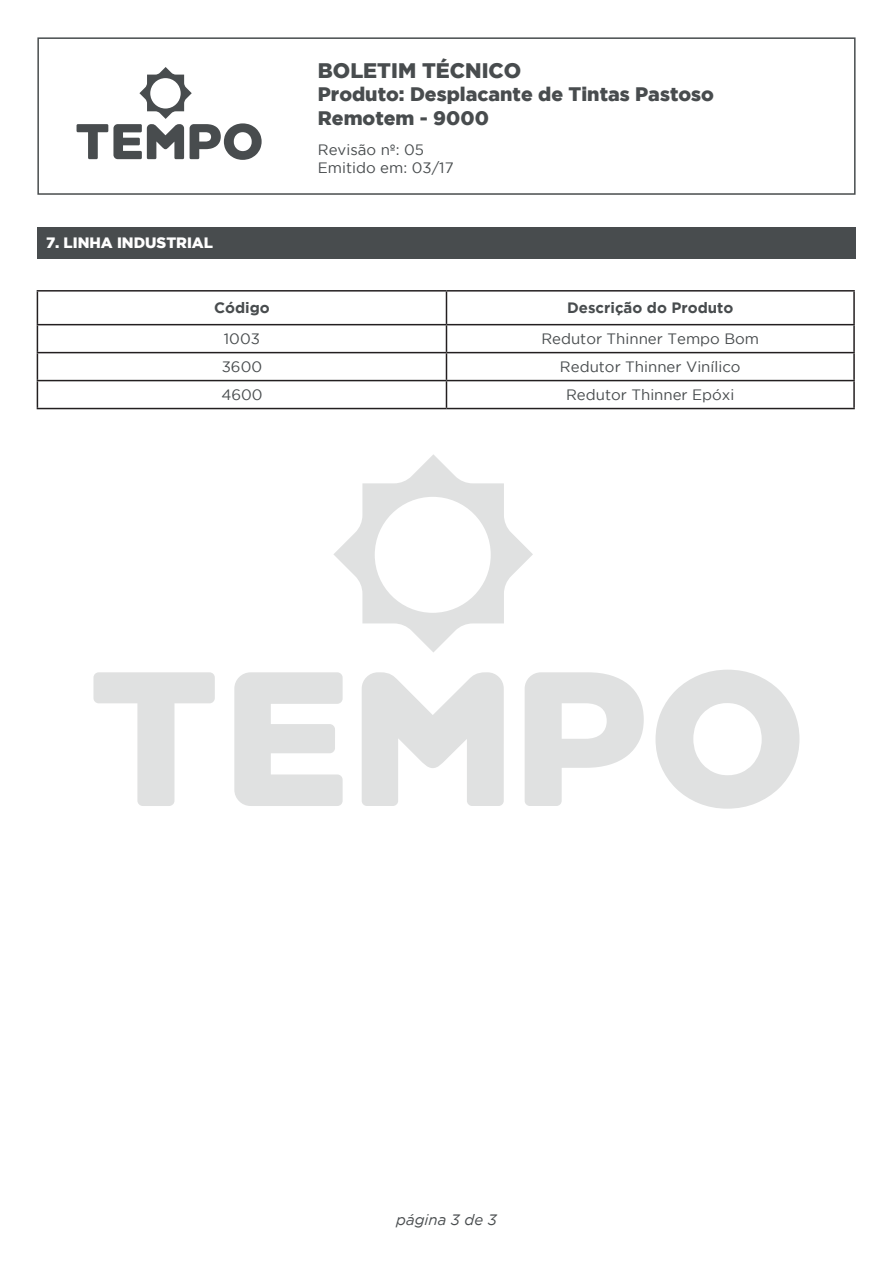
<style>
.page{position:relative;width:893px;height:1263px;background:#fff}
.page>*{position:absolute;margin:0;border:0;box-sizing:border-box;transform-origin:0 0}
.t1{font:900 21px "Gotham";color:#484c4e}
.t2{font:900 19.5px/23.4px "Gotham";color:#484c4e}
.t3{font:15px/18px "Gotham";color:#484c4e}
.t4{font:700 15px "Gotham";color:#484c4e}
.t5{font:900 15px "Gotham";color:#fff}
.t6{font:italic 15px "Gotham";color:#484c4e}
</style>
<div class="page">
<div style="left:37px;top:37px;width:818px;height:158px;border:2px solid #484c4e"></div>
<svg style="left:77px;top:67px;width:185px;height:93px"></svg>
<svg style="left:525px;top:672px;width:119px;height:134px"></svg>
<svg style="left:655px;top:670px;width:144px;height:139px"></svg>
<svg style="left:362px;top:672px;width:142px;height:134px"></svg>
<svg style="left:93px;top:672px;width:122px;height:134px"></svg>
<svg style="left:234px;top:672px;width:109px;height:134px"></svg>
<svg style="left:333px;top:454px;width:200px;height:198px"></svg>
<div style="left:37px;top:227px;width:818px;height:31px;background:#484c4e"></div>
<hr style="left:37px;top:290px;width:409px;height:2px;background:#231f20">
<hr style="left:37px;top:292px;width:1px;height:32px;background:#231f20">
<hr style="left:446px;top:290px;width:409px;height:2px;background:#231f20">
<hr style="left:446px;top:292px;width:1px;height:32px;background:#231f20">
<hr style="left:37px;top:324px;width:409px;height:1px;background:#231f20">
<hr style="left:446px;top:324px;width:409px;height:1px;background:#231f20">
<hr style="left:853px;top:325px;width:2px;height:27px;background:#231f20">
<hr style="left:37px;top:352px;width:409px;height:1px;background:#231f20">
<hr style="left:446px;top:352px;width:409px;height:1px;background:#231f20">
<hr style="left:853px;top:353px;width:2px;height:27px;background:#231f20">
<hr style="left:37px;top:380px;width:409px;height:1px;background:#231f20">
<svg style="left:37px;top:325px;width:1px;height:83px"></svg>
<hr style="left:446px;top:380px;width:409px;height:1px;background:#231f20">
<svg style="left:446px;top:325px;width:1px;height:83px"></svg>
<hr style="left:853px;top:381px;width:2px;height:27px;background:#231f20">
<hr style="left:37px;top:408px;width:409px;height:1px;background:#231f20">
<hr style="left:446px;top:408px;width:409px;height:1px;background:#231f20">
<hr style="left:853px;top:292px;width:2px;height:32px;background:#231f20">
<p class="t5" style="left:46px;top:234px;width:169px">7. LINHA INDUSTRIAL</p>
<h1 class="t1" style="left:318px;top:58px;width:205px">BOLETIM TÉCNICO</h1>
<h2 class="t2" style="left:318px;top:82px;width:398px">Produto: Desplacante de Tintas Pastoso<br>Remotem - 9000</h2>
<p class="t3" style="left:318px;top:140px;width:137px">Revisão nº: 05<br>Emitido em: 03/17</p>
<p class="t4" style="left:214px;top:299px;width:57px">Código</p>
<p class="t4" style="left:567px;top:299px;width:168px">Descrição do Produto</p>
<p class="t3" style="left:224px;top:330px;width:38px">1003</p>
<p class="t3" style="left:541px;top:330px;width:219px">Redutor Thinner Tempo Bom</p>
<p class="t3" style="left:222px;top:358px;width:42px">3600</p>
<p class="t3" style="left:560px;top:358px;width:182px">Redutor Thinner Vinílico</p>
<p class="t3" style="left:221px;top:385px;width:43px">4600</p>
<p class="t3" style="left:566px;top:385px;width:170px">Redutor Thinner Epóxi</p>
<p class="t6" style="left:396px;top:1212px;width:102px">página 3 de 3</p>
</div>
